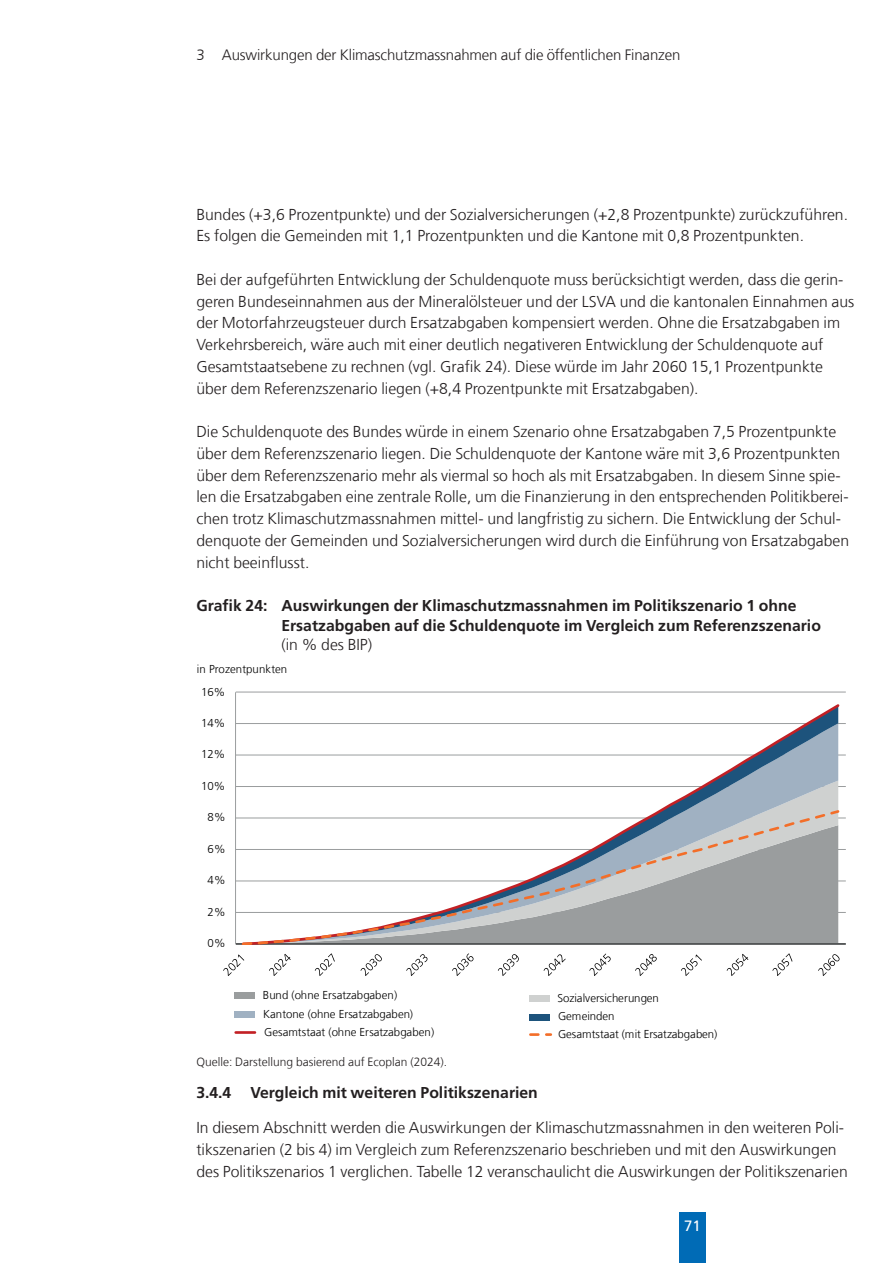
<style>
.page{position:relative;width:893px;height:1263px;background:#fff}
.page>*{position:absolute;margin:0;border:0;box-sizing:border-box;transform-origin:0 0}
.GT{font:300 15.75px/21.8px "Frutiger LT Com";color:#231f20}
.UT_1_Grafik{font:700 15.75px/19.5px "Frutiger LT Com";color:#231f20}
.UT_1_1{font:700 15.75px "Frutiger LT Com";color:#231f20}
.Spitzmarke_Naming_A4{font:300 15px "Frutiger LT Com";letter-spacing:-.01em;color:#231f20}
.t1{font:15px "Frutiger LT Com";color:#fff}
.Quelle{font:300 12px "Frutiger LT Com";color:#231f20}
.t2{font:300 11.4px "Frutiger LT Com";color:#000001}
.s1{font-weight:300}
</style>
<div class="page">
<div style="left:679px;top:1212px;width:27px;height:51px;background:#006bb6"></div>
<hr style="left:236px;top:692px;width:610px;height:1px;background:#9a9d9e">
<hr style="left:236px;top:723px;width:610px;height:1px;background:#9a9d9e">
<hr style="left:236px;top:755px;width:610px;height:1px;background:#9a9d9e">
<hr style="left:236px;top:786px;width:610px;height:1px;background:#9a9d9e">
<hr style="left:236px;top:818px;width:610px;height:1px;background:#9a9d9e">
<hr style="left:236px;top:849px;width:610px;height:1px;background:#9a9d9e">
<hr style="left:236px;top:881px;width:610px;height:1px;background:#9a9d9e">
<hr style="left:236px;top:912px;width:610px;height:1px;background:#9a9d9e">
<hr style="left:235px;top:692px;width:1px;height:252px;background:#9a9d9e">
<hr style="left:236px;top:943px;width:610px;height:2px;background:#515455">
<svg style="left:240px;top:704px;width:602px;height:178px"></svg>
<svg style="left:240px;top:808px;width:601px;height:136px"></svg>
<svg style="left:223px;top:954px;width:21px;height:22px"></svg>
<svg style="left:269px;top:954px;width:22px;height:22px"></svg>
<svg style="left:315px;top:953px;width:20px;height:23px"></svg>
<svg style="left:361px;top:954px;width:21px;height:22px"></svg>
<svg style="left:406px;top:954px;width:22px;height:22px"></svg>
<svg style="left:452px;top:953px;width:22px;height:23px"></svg>
<svg style="left:498px;top:954px;width:21px;height:22px"></svg>
<svg style="left:544px;top:954px;width:22px;height:22px"></svg>
<svg style="left:589px;top:953px;width:22px;height:23px"></svg>
<svg style="left:635px;top:954px;width:22px;height:22px"></svg>
<svg style="left:681px;top:954px;width:21px;height:22px"></svg>
<svg style="left:727px;top:954px;width:21px;height:22px"></svg>
<svg style="left:772px;top:953px;width:20px;height:23px"></svg>
<svg style="left:818px;top:954px;width:22px;height:22px"></svg>
<div style="left:234px;top:993px;width:21px;height:6px;background:#9a9d9e"></div>
<div style="left:529px;top:995px;width:20px;height:6px;background:#cfd1d0"></div>
<div style="left:234px;top:1011px;width:21px;height:6px;background:#a0b1c2"></div>
<div style="left:529px;top:1014px;width:21px;height:6px;background:#1d537c"></div>
<hr style="left:236px;top:1031px;width:19px;height:3px;background:#c22025">
<svg style="left:530px;top:1033px;width:21px;height:3px"></svg>
<p class="Spitzmarke_Naming_A4" style="left:196px;top:46px;width:485px">3 Auswirkungen der Klimaschutzmassnahmen auf die öffentlichen Finanzen</p>
<p class="GT" style="left:196px;top:203px;width:653px">Bundes (+3,6 Prozentpunkte) und der Sozialversicherungen (+2,8 Prozentpunkte) zurückzuführen.<br>Es folgen die Gemeinden mit 1,1 Prozentpunkten und die Kantone mit 0,8 Prozentpunkten.</p>
<p class="GT" style="left:196px;top:269px;width:659px">Bei der aufgeführten Entwicklung der Schuldenquote muss berücksichtigt werden, dass die gerin&shy;geren Bundeseinnahmen aus der Mineralölsteuer und der LSVA und die kantonalen Einnahmen aus der Motorfahrzeugsteuer durch Ersatzabgaben kompensiert werden. Ohne die Ersatzabgaben im Verkehrsbereich, wäre auch mit einer deutlich negativeren Entwicklung der Schuldenquote auf Gesamtstaatsebene zu rechnen (vgl. Grafik 24). Diese würde im Jahr 2060 15,1 Prozentpunkte über dem Referenzszenario liegen (+8,4 Prozentpunkte mit Ersatzabgaben).</p>
<p class="GT" style="left:196px;top:421px;width:654px">Die Schuldenquote des Bundes würde in einem Szenario ohne Ersatzabgaben 7,5 Prozentpunkte über dem Referenzszenario liegen. Die Schuldenquote der Kantone wäre mit 3,6 Prozentpunkten über dem Referenzszenario mehr als viermal so hoch als mit Ersatzabgaben. In diesem Sinne spie&shy;len die Ersatzabgaben eine zentrale Rolle, um die Finanzierung in den entsprechenden Politikberei&shy;chen trotz Klimaschutzmassnahmen mittel- und langfristig zu sichern. Die Entwicklung der Schul&shy;denquote der Gemeinden und Sozialversicherungen wird durch die Einführung von Ersatzabgaben nicht beeinflusst.</p>
<p class="UT_1_Grafik" style="left:281px;top:596px;width:541px;text-indent:-85px">Grafik 24: Auswirkungen der Klimaschutzmassnahmen im Politikszenario 1 ohne<br>Ersatzabgaben auf die Schuldenquote im Vergleich zum Referenzszenario <span class="s1">(in % des BIP)</span></p>
<p class="t2" style="left:197px;top:662px;width:92px">in Prozentpunkten</p>
<p class="t2" style="left:201px;top:685px;width:26px">16%</p>
<p class="t2" style="left:201px;top:716px;width:26px">14%</p>
<p class="t2" style="left:201px;top:748px;width:26px">12%</p>
<p class="t2" style="left:201px;top:779px;width:26px">10%</p>
<p class="t2" style="left:207px;top:811px;width:19px">8%</p>
<p class="t2" style="left:207px;top:842px;width:19px">6%</p>
<p class="t2" style="left:207px;top:874px;width:19px">4%</p>
<p class="t2" style="left:207px;top:905px;width:19px">2%</p>
<p class="t2" style="left:207px;top:937px;width:19px">0%</p>
<p class="t2" style="left:263px;top:989px;width:136px">Bund (ohne Ersatzabgaben)</p>
<p class="t2" style="left:557px;top:991px;width:103px">Sozialversicherungen</p>
<p class="t2" style="left:263px;top:1007px;width:151px">Kantone (ohne Ersatzabgaben)</p>
<p class="t2" style="left:558px;top:1010px;width:58px">Gemeinden</p>
<p class="t2" style="left:264px;top:1025px;width:171px">Gesamtstaat (ohne Ersatzabgaben)</p>
<p class="t2" style="left:558px;top:1028px;width:161px">Gesamtstaat (mit Ersatzabgaben)</p>
<p class="Quelle" style="left:196px;top:1055px;width:252px">Quelle: Darstellung basierend auf Ecoplan (2024).</p>
<p class="UT_1_1" style="left:196px;top:1083px;width:343px">3.4.4 Vergleich mit weiteren Politikszenarien</p>
<p class="GT" style="left:196px;top:1117px;width:653px">In diesem Abschnitt werden die Auswirkungen der Klimaschutzmassnahmen in den weiteren Poli&shy;tikszenarien (2 bis 4) im Vergleich zum Referenzszenario beschrieben und mit den Auswirkungen des Politikszenarios 1 verglichen. Tabelle 12 veranschaulicht die Auswirkungen der Politikszenarien</p>
<p class="t1" style="left:684px;top:1217px;width:18px">71</p>
</div>
